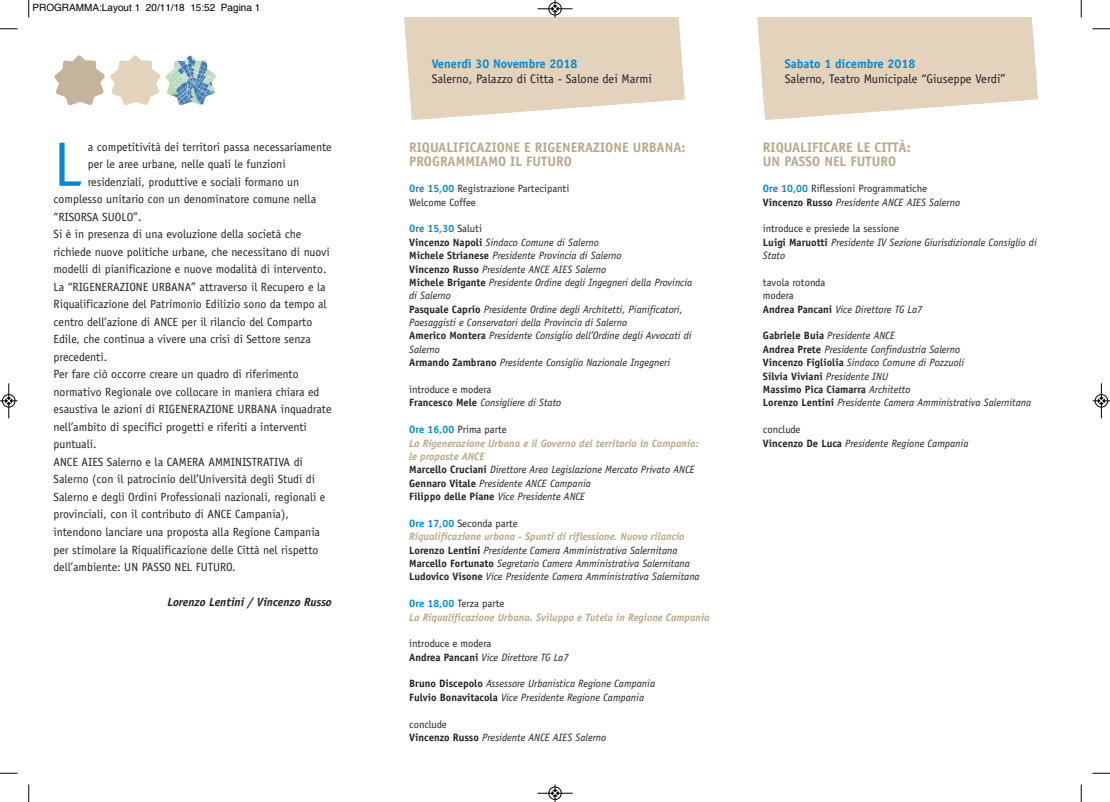
<style>
.page{position:relative;width:1110px;height:802px;background:#fff}
.page>*{position:absolute;margin:0;border:0;box-sizing:border-box;transform-origin:0 0}
.t1{font:63px "Officina Sans";color:#0089cf}
.t2{font:700 13.75px/13.4px "Officina Sans";color:#b7a887}
.t3{font:12.5px "Officina Sans";color:#231f20}
.t4{font:700 12.5px "Officina Sans";color:#0089cf}
.t5{font:11.88px "Officina Sans";color:#231f20}
.t6{font:italic 700 11.88px "Officina Sans";color:#231f20}
.t7{font:italic 10.62px/13.4px "Officina Sans";color:#231f20}
.t8{font:10.62px/13.4px "Officina Sans";color:#231f20}
.t9{font:italic 700 10.62px/13.4px "Officina Sans";color:#b7a887}
.t10{font:10px "Helvetica";color:#000}
.s1{font-weight:700;color:#0089cf}
.s2{font-weight:700;font-style:normal;color:#0089cf}
.s3{font-style:normal}
.s4{font-weight:700;font-style:normal}
.s5{font-weight:700;color:#b7a887}
.s6{font-style:normal;color:#0089cf}
.s7{font-weight:400;font-style:normal;color:#231f20}
.s8{font-weight:700}
.s9{font-style:italic}
</style>
<div class="page">
<img style="left:165px;top:55px;width:51px;height:50px">
<svg style="left:54px;top:55px;width:107px;height:50px"></svg>
<svg style="left:757px;top:18px;width:281px;height:102px;background:#e6d7c4"></svg>
<svg style="left:28px;top:0;width:2px;height:18px"></svg>
<svg style="left:0;top:28px;width:18px;height:2px"></svg>
<svg style="left:1081px;top:0;width:1px;height:18px"></svg>
<svg style="left:1092px;top:28px;width:18px;height:2px"></svg>
<svg style="left:28px;top:784px;width:2px;height:18px"></svg>
<svg style="left:0;top:772px;width:18px;height:2px"></svg>
<svg style="left:1081px;top:784px;width:1px;height:18px"></svg>
<svg style="left:1092px;top:772px;width:18px;height:2px"></svg>
<svg style="left:404px;top:0;width:281px;height:120px"></svg>
<div style="left:548px;top:786px;width:14px;height:14px;border:1px solid #fff;border-radius:50%"></div>
<hr style="left:538px;top:793px;width:34px;height:1px;background:#000">
<div style="left:549px;top:786px;width:12px;height:13px;border:1px solid #000;border-radius:50%"></div>
<svg style="left:552px;top:784px;width:6px;height:18px"></svg>
<hr style="left:9px;top:383px;width:1px;height:35px;background:#000">
<div style="left:2px;top:394px;width:13px;height:13px;border:1px solid #000;border-radius:50%"></div>
<svg style="left:0;top:397px;width:18px;height:7px"></svg>
<hr style="left:1101px;top:383px;width:1px;height:35px;background:#000">
<div style="left:1095px;top:394px;width:13px;height:13px;border:1px solid #000;border-radius:50%"></div>
<svg style="left:1092px;top:397px;width:18px;height:7px"></svg>
<p class="t10" style="left:32px;top:4px;width:229px">PROGRAMMA:Layout 1 20/11/18 15:52 Pagina 1</p>
<h1 class="t1" style="left:54px;top:141px;width:29px">L</h1>
<p class="t5" style="left:88px;top:142px;width:245px">a competitività dei territori passa necessariamente</p>
<p class="t5" style="left:88px;top:160px;width:199px">per le aree urbane, nelle quali le funzioni</p>
<p class="t5" style="left:88px;top:177px;width:213px">residenziali, produttive e sociali formano un</p>
<p class="t5" style="left:54px;top:195px;width:264px">complesso unitario con un denominatore comune nella</p>
<p class="t5" style="left:54px;top:212px;width:90px">“RISORSA SUOLO”.</p>
<p class="t5" style="left:54px;top:230px;width:249px">Si è in presenza di una evoluzione della società che</p>
<p class="t5" style="left:54px;top:247px;width:278px">richiede nuove politiche urbane, che necessitano di nuovi</p>
<p class="t5" style="left:54px;top:265px;width:274px">modelli di pianificazione e nuove modalità di intervento.</p>
<p class="t5" style="left:54px;top:282px;width:273px">La “RIGENERAZIONE URBANA” attraverso il Recupero e la</p>
<p class="t5" style="left:54px;top:300px;width:275px">Riqualificazione del Patrimonio Edilizio sono da tempo al</p>
<p class="t5" style="left:54px;top:317px;width:260px">centro dell’azione di ANCE per il rilancio del Comparto</p>
<p class="t5" style="left:54px;top:335px;width:259px">Edile, che continua a vivere una crisi di Settore senza</p>
<p class="t5" style="left:54px;top:352px;width:55px">precedenti.</p>
<p class="t5" style="left:54px;top:370px;width:247px">Per fare ciò occorre creare un quadro di riferimento</p>
<p class="t5" style="left:54px;top:387px;width:267px">normativo Regionale ove collocare in maniera chiara ed</p>
<p class="t5" style="left:54px;top:405px;width:279px">esaustiva le azioni di RIGENERAZIONE URBANA inquadrate</p>
<p class="t5" style="left:54px;top:422px;width:255px">nell’ambito di specifici progetti e riferiti a interventi</p>
<p class="t5" style="left:54px;top:440px;width:45px">puntuali.</p>
<p class="t5" style="left:54px;top:457px;width:251px">ANCE AIES Salerno e la CAMERA AMMINISTRATIVA di</p>
<p class="t5" style="left:54px;top:475px;width:263px">Salerno (con il patrocinio dell’Università degli Studi di</p>
<p class="t5" style="left:54px;top:492px;width:273px">Salerno e degli Ordini Professionali nazionali, regionali e</p>
<p class="t5" style="left:54px;top:510px;width:237px">provinciali, con il contributo di ANCE Campania),</p>
<p class="t5" style="left:54px;top:527px;width:268px">intendono lanciare una proposta alla Regione Campania</p>
<p class="t5" style="left:54px;top:545px;width:266px">per stimolare la Riqualificazione delle Città nel rispetto</p>
<p class="t5" style="left:54px;top:562px;width:184px">dell’ambiente: UN PASSO NEL FUTURO.</p>
<p class="t6" style="left:168px;top:597px;width:166px">Lorenzo Lentini / Vincenzo Russo</p>
<p class="t4" style="left:432px;top:59px;width:147px">Venerdì 30 Novembre 2018</p>
<p class="t3" style="left:432px;top:74px;width:222px">Salerno, Palazzo di Citta - Salone dei Marmi</p>
<p class="t2" style="left:409px;top:142px;width:278px">RIQUALIFICAZIONE E RIGENERAZIONE URBANA:<br>PROGRAMMIAMO IL FUTURO</p>
<p class="t8" style="left:409px;top:183px;width:162px"><span class="s1">Ore 15,00</span> Registrazione Partecipanti<br>Welcome Coffee</p>
<p class="t7" style="left:409px;top:223px;width:285px"><span class="s2">Ore 15,30</span> <span class="s3">Saluti<br></span><span class="s4">Vincenzo Napoli</span> Sindaco Comune di Salerno<br><span class="s4">Michele Strianese</span> Presidente Provincia di Salerno<br><span class="s4">Vincenzo Russo</span> Presidente ANCE AIES Salerno<br><span class="s4">Michele Brigante</span> Presidente Ordine degli Ingegneri della Provincia di Salerno<br><span class="s4">Pasquale Caprio</span> Presidente Ordine degli Architetti, Pianificatori, Paesaggisti e Conservatori della Provincia di Salerno<br><span class="s4">Americo Montera</span> Presidente Consiglio dell’Ordine degli Avvocati di Salerno<br><span class="s4">Armando Zambrano</span> Presidente Consiglio Nazionale Ingegneri</p>
<p class="t7" style="left:409px;top:383px;width:154px"><span class="s3">introduce e modera<br></span><span class="s4">Francesco Mele</span> Consigliere di Stato</p>
<p class="t7" style="left:409px;top:424px;width:291px"><span class="s2">Ore 16,00</span> <span class="s3">Prima parte<br></span><span class="s5">La Rigenerazione Urbana e il Governo del territorio in Campania: le proposte ANCE<br></span><span class="s4">Marcello Cruciani</span> Direttore Area Legislazione Mercato Privato ANCE <span class="s4">Gennaro Vitale</span> Presidente ANCE Campania<br><span class="s4">Filippo delle Piane</span> Vice Presidente ANCE</p>
<p class="t7" style="left:409px;top:517px;width:292px"><span class="s2">Ore 17,00</span> <span class="s3">Seconda parte<br></span><span class="s5">Riqualificazione urbana - Spunti di riflessione. Nuovo rilancio </span><span class="s4">Lorenzo Lentini</span> Presidente Camera Amministrativa Salernitana <span class="s4">Marcello Fortunato</span> Segretario Camera Amministrativa Salernitana <span class="s4">Ludovico Visone</span> Vice Presidente Camera Amministrativa Salernitana</p>
<p class="t9" style="left:409px;top:597px;width:302px"><span class="s6">Ore 18,00</span> <span class="s7">Terza parte<br></span>La Riqualificazione Urbana. Sviluppo e Tutela in Regione Campania</p>
<p class="t7" style="left:409px;top:638px;width:161px"><span class="s3">introduce e modera<br></span><span class="s4">Andrea Pancani</span> Vice Direttore TG La7</p>
<p class="t7" style="left:409px;top:678px;width:247px"><span class="s4">Bruno Discepolo</span> Assessore Urbanistica Regione Campania<br><span class="s4">Fulvio Bonavitacola</span> Vice Presidente Regione Campania</p>
<p class="t7" style="left:409px;top:718px;width:199px"><span class="s3">conclude<br></span><span class="s4">Vincenzo Russo</span> Presidente ANCE AIES Salerno</p>
<p class="t4" style="left:785px;top:59px;width:132px">Sabato 1 dicembre 2018</p>
<p class="t3" style="left:785px;top:74px;width:222px">Salerno, Teatro Municipale “Giuseppe Verdi”</p>
<p class="t2" style="left:763px;top:142px;width:149px">RIQUALIFICARE LE CITTÀ:<br>UN PASSO NEL FUTURO</p>
<p class="t8" style="left:763px;top:183px;width:199px"><span class="s1">Ore 10,00</span> Riflessioni Programmatiche<br><span class="s8">Vincenzo Russo</span> <span class="s9">Presidente ANCE AIES Salerno</span></p>
<p class="t7" style="left:763px;top:223px;width:275px"><span class="s3">introduce e presiede la sessione<br></span><span class="s4">Luigi Maruotti</span> Presidente IV Sezione Giurisdizionale Consiglio di<br>Stato</p>
<p class="t8" style="left:763px;top:276px;width:161px">tavola rotonda<br>modera<br><span class="s8">Andrea Pancani</span> <span class="s9">Vice Direttore TG La7</span></p>
<p class="t7" style="left:763px;top:330px;width:270px"><span class="s4">Gabriele Buia</span> Presidente ANCE<br><span class="s4">Andrea Prete</span> Presidente Confindustria Salerno<br><span class="s4">Vincenzo Figliolia</span> Sindaco Comune di Pozzuoli<br><span class="s4">Silvia Viviani</span> Presidente INU<br><span class="s4">Massimo Pica Ciamarra</span> Architetto<br><span class="s4">Lorenzo Lentini</span> Presidente Camera Amministrativa Salernitana</p>
<p class="t7" style="left:763px;top:424px;width:207px"><span class="s3">conclude<br></span><span class="s4">Vincenzo De Luca</span> Presidente Regione Campania</p>
</div>
